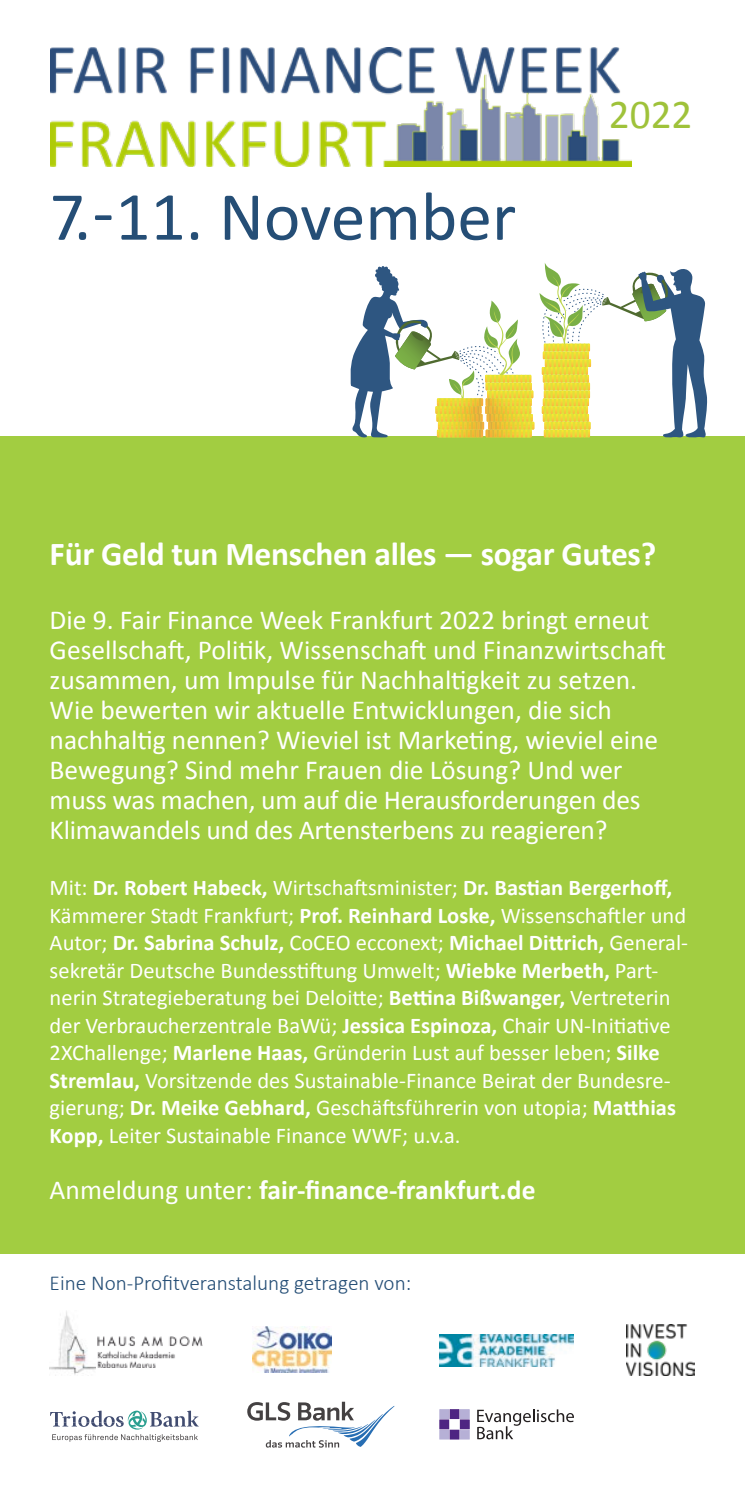
<style>
.page{position:relative;width:745px;height:1489px;background:#fff}
.page>*{position:absolute;margin:0;border:0;box-sizing:border-box;transform-origin:0 0}
.t1{font:69.5px "Calibri";color:#254e76}
.t2{font:41.25px "Calibri";color:#9fc23a}
.t3{font:700 33.5px "Calibri";letter-spacing:-.01em;color:#fff}
.t4{font:27.5px/30px "Calibri";color:#fff}
.t5{font:700 27.5px "Calibri";color:#fff}
.t6{font:22.5px/27.5px "Calibri";color:#fff}
.t7{font:300 21.25px "Calibri";color:#254e76}
.s1{font-weight:700}
.s2{font-weight:400}
</style>
<div class="page">
<div style="left:0;top:437px;width:744px;height:816px;background:#a2cd41"></div>
<img style="left:50px;top:48px;width:581px;height:118px">
<svg style="left:348px;top:263px;width:359px;height:175px"></svg>
<svg style="left:247px;top:1401px;width:147px;height:46px"></svg>
<svg style="left:50px;top:1410px;width:148px;height:31px"></svg>
<img style="left:252px;top:1326px;width:79px;height:46px">
<img style="left:50px;top:1311px;width:45px;height:64px">
<img style="left:98px;top:1336px;width:104px;height:31px">
<img style="left:439px;top:1334px;width:134px;height:32px">
<svg style="left:477px;top:1409px;width:96px;height:30px"></svg>
<div style="left:450px;top:1409px;width:8px;height:9px;background:#4e2582;border:1px solid #4e2582"></div>
<div style="left:439px;top:1409px;width:9px;height:9px;background:#b6b0d6;border:1px solid #b6b0d6"></div>
<div style="left:460px;top:1409px;width:9px;height:9px;background:#b6b0d6;border:1px solid #b6b0d6"></div>
<div style="left:460px;top:1419px;width:9px;height:9px;background:#4e2582;border:1px solid #4e2582"></div>
<div style="left:460px;top:1429px;width:9px;height:9px;background:#b6b0d6;border:1px solid #b6b0d6"></div>
<div style="left:439px;top:1429px;width:9px;height:9px;background:#b6b0d6;border:1px solid #b6b0d6"></div>
<div style="left:450px;top:1429px;width:8px;height:9px;background:#4e2582;border:1px solid #4e2582"></div>
<div style="left:439px;top:1419px;width:9px;height:9px;background:#4e2582;border:1px solid #4e2582"></div>
<img style="left:626px;top:1324px;width:68px;height:51px">
<h1 class="t1" style="left:50px;top:173px;width:468px">7.-11. November</h1>
<h2 class="t2" style="left:608px;top:88px;width:85px">2022</h2>
<h3 class="t3" style="left:50px;top:532px;width:607px">Für Geld tun Menschen alles — sogar Gutes?</h3>
<p class="t4" style="left:50px;top:605px;width:617px">Die 9. Fair Finance Week Frankfurt 2022 bringt erneut Gesellschaft, Politik, Wissenschaft und Finanzwirtschaft zusammen, um Impulse für Nachhaltigkeit zu setzen.<br>Wie bewerten wir aktuelle Entwicklungen, die sich nachhaltig nennen? Wieviel ist Marketing, wieviel eine Bewegung? Sind mehr Frauen die Lösung? Und wer muss was machen, um auf die Herausforderungen des Klimawandels und des Artensterbens zu reagieren?</p>
<p class="t6" style="left:50px;top:874px;width:639px">Mit: <span class="s1">Dr. Robert Habeck,</span> Wirtschaftsminister; <span class="s1">Dr. Bastian Bergerhoff, </span>Kämmerer Stadt Frankfurt; <span class="s1">Prof. Reinhard Loske,</span> Wissenschaftler und Autor; <span class="s1">Dr. Sabrina Schulz,</span> CoCEO ecconext; <span class="s1">Michael Dittrich,</span> General&shy;sekretär Deutsche Bundesstiftung Umwelt; <span class="s1">Wiebke Merbeth,</span> Part&shy;nerin Strategieberatung bei Deloitte; <span class="s1">Bettina Bißwanger,</span> Vertreterin der Verbraucherzentrale BaWü; <span class="s1">Jessica Espinoza,</span> Chair UN-Initiative 2XChallenge; <span class="s1">Marlene Haas,</span> Gründerin Lust auf besser leben; <span class="s1">Silke Stremlau,</span> Vorsitzende des Sustainable-Finance Beirat der Bundesre&shy;gierung; <span class="s1">Dr. Meike Gebhard,</span> Geschäftsführerin von utopia; <span class="s1">Matthias Kopp,</span> Leiter Sustainable Finance WWF; u.v.a.</p>
<p class="t5" style="left:50px;top:1172px;width:487px"><span class="s2">Anmeldung unter:</span> fair-finance-frankfurt.de</p>
<p class="t7" style="left:50px;top:1269px;width:363px">Eine Non-Profitveranstalung getragen von:</p>
</div>
